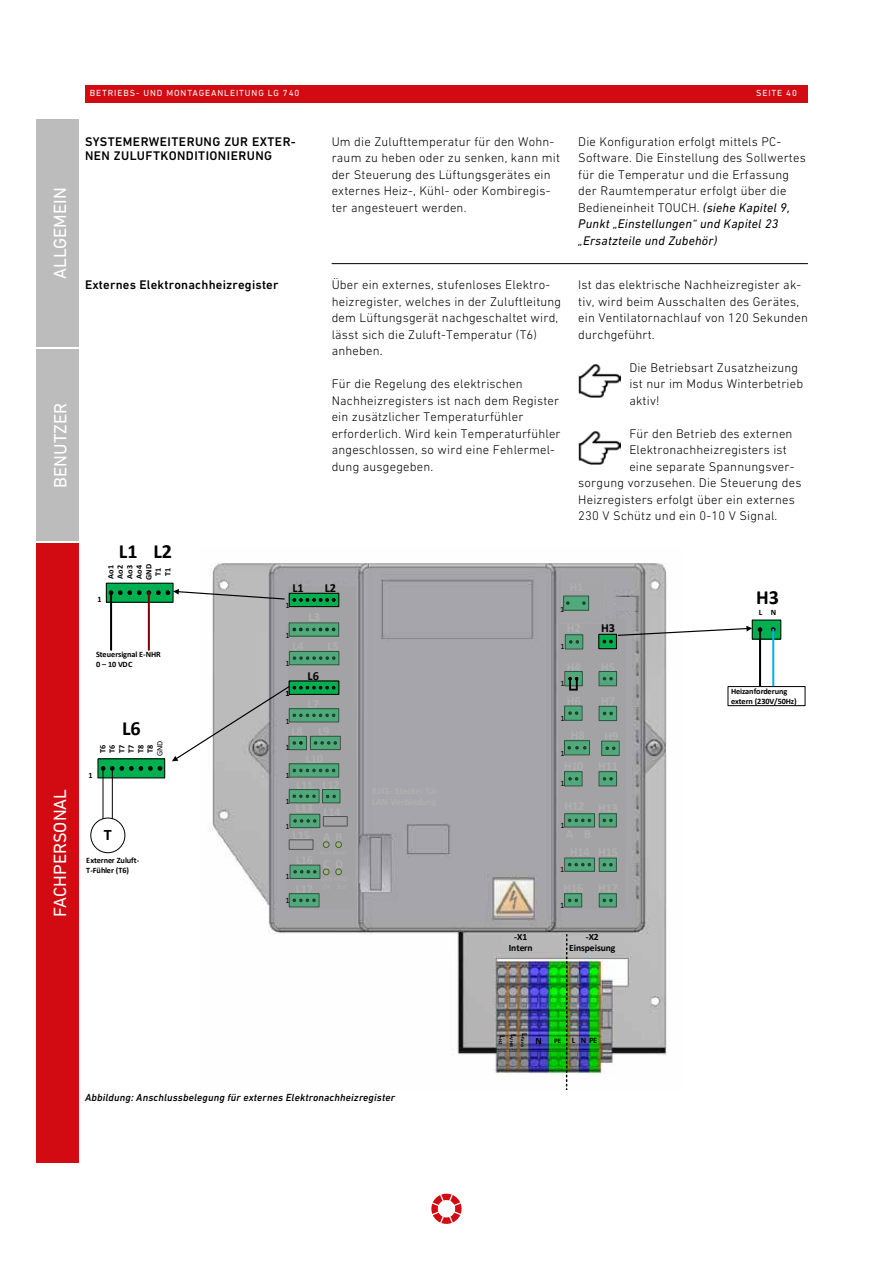
<style>
.page{position:relative;width:893px;height:1263px;background:#fff}
.page>*{position:absolute;margin:0;border:0;box-sizing:border-box;transform-origin:0 0}
.t1{font:700 20.1px "Calibri";color:#000}
.t2{font:18px "DIN Next LT Pro";color:#fff}
.t3{font:700 16.05px "Calibri";color:#000}
.t4{font:300 12.75px/16.5px "DIN Next LT Pro";letter-spacing:.015em;color:#000}
.t5{font:500 12.75px/14.2px "DIN Next LT Pro";letter-spacing:.035em;color:#000}
.t6{font:500 12.75px "DIN Next LT Pro";letter-spacing:.015em;color:#000}
.t7{font:700 12.3px "Calibri";letter-spacing:-.01em;color:#000}
.t8{font:italic 500 10.5px "DIN Next LT Pro";letter-spacing:.015em;color:#000}
.t9{font:700 9.6px/11.2px "Calibri";letter-spacing:-.015em;color:#000;text-align:center}
.t10{font:9px "DIN Next LT Pro";letter-spacing:.1em;color:#fff}
.t11{font:700 8.25px/9.4px "Calibri";letter-spacing:-.01em;color:#000}
.t12{font:8.25px "Calibri";color:#000}
.t13{font:700 6.9px "Calibri";color:#000}
.t14{font:700 5.1px "Calibri";letter-spacing:.015em;color:#000}
.s1{font-weight:400;font-style:italic}
</style>
<div class="page">
<div style="left:36px;top:349px;width:43px;height:192px;background:#bcbcbc"></div>
<div style="left:36px;top:119px;width:43px;height:228px;background:#bcbcbc"></div>
<div style="left:36px;top:543px;width:43px;height:619px;background:#d20a11"></div>
<div style="left:85px;top:85px;width:723px;height:17px;background:#d20a11"></div>
<svg style="left:431px;top:1194px;width:31px;height:30px"></svg>
<img style="left:578px;top:431px;width:43px;height:33px">
<img style="left:578px;top:364px;width:43px;height:34px">
<img style="left:210px;top:563px;width:457px;height:526px">
<img style="left:561px;top:576px;width:44px;height:42px">
<img style="left:616px;top:597px;width:19px;height:15px">
<svg style="left:566px;top:935px;width:1px;height:154px"></svg>
<div style="left:98px;top:759px;width:67px;height:19px;background:#00b050"></div>
<div style="left:91px;top:818px;width:34px;height:35px;border:1px solid #000;border-radius:50%"></div>
<div style="left:106px;top:583px;width:67px;height:19px;border:1px solid #000"></div>
<div style="left:752px;top:620px;width:29px;height:19px;background:#00b050"></div>
<div style="left:752px;top:620px;width:29px;height:19px;border:1px solid #000"></div>
<svg style="left:758px;top:627px;width:4px;height:5px"></svg>
<svg style="left:771px;top:627px;width:4px;height:5px"></svg>
<hr style="left:759px;top:630px;width:2px;height:57px;background:#000">
<hr style="left:772px;top:630px;width:2px;height:57px;background:#00b0f0">
<div style="left:728px;top:686px;width:77px;height:20px;border:1px solid #000"></div>
<svg style="left:557px;top:618px;width:195px;height:292px"></svg>
<div style="left:564px;top:596px;width:25px;height:14px;background:#52aa7c"></div>
<svg style="left:566px;top:601px;width:3px;height:4px"></svg>
<svg style="left:101px;top:585px;width:256px;height:325px"></svg>
<hr style="left:332px;top:263px;width:476px;height:1px;background:#000">
<h2 class="t2" style="left:50px;top:279px;width:93px;rotate:-90deg">ALLGEMEIN</h2>
<h2 class="t2" style="left:50px;top:487px;width:86px;rotate:-90deg">BENUTZER</h2>
<h2 class="t2" style="left:50px;top:916px;width:129px;rotate:-90deg">FACHPERSONAL</h2>
<p class="t10" style="left:90px;top:88px;width:211px">BETRIEBS- UND MONTAGEANLEITUNG LG 740</p>
<p class="t10" style="left:756px;top:88px;width:42px">SEITE 40</p>
<p class="t5" style="left:85px;top:134px;width:212px">SYSTEMERWEITERUNG ZUR EXTER-<br>NEN ZULUFTKONDITIONIERUNG</p>
<p class="t6" style="left:85px;top:278px;width:195px">Externes Elektronachheizregister</p>
<h1 class="t1" style="left:119px;top:537px;width:55px">L1 L2</h1>
<p class="t11" style="left:163px;top:576px;width:10px;rotate:-90deg">T1</p>
<p class="t11" style="left:106px;top:580px;width:17px;rotate:-90deg">Ao1<br>Ao2<br>Ao3<br>Ao4<br>GND</p>
<p class="t11" style="left:153px;top:576px;width:10px;rotate:-90deg">T1</p>
<p class="t4" style="left:332px;top:133px;width:230px">Um die Zulufttemperatur für den Wohn&shy;raum zu heben oder zu senken, kann mit der Steuerung des Lüftungsgerätes ein externes Heiz-, Kühl- oder Kombiregis&shy;ter angesteuert werden.</p>
<p class="t4" style="left:578px;top:133px;width:229px">Die Konfiguration erfolgt mittels PC-Software. Die Einstellung des Sollwertes für die Temperatur und die Erfassung der Raumtemperatur erfolgt über die Bedieneinheit TOUCH. <span class="s1">(siehe Kapitel 9, Punkt „Einstellungen“ und Kapitel 23 „Ersatzteile und Zubehör)</span></p>
<p class="t4" style="left:332px;top:277px;width:231px">Über ein externes, stufenloses Elektro&shy;heizregister, welches in der Zuluftleitung dem Lüftungsgerät nachgeschaltet wird, lässt sich die Zuluft-Temperatur (T6) anheben.</p>
<p class="t4" style="left:332px;top:376px;width:231px">Für die Regelung des elektrischen Nachheizregisters ist nach dem Register ein zusätzlicher Temperaturfühler erforderlich. Wird kein Temperaturfühler angeschlossen, so wird eine Fehlermel&shy;dung ausgegeben.</p>
<p class="t4" style="left:578px;top:277px;width:231px">Ist das elektrische Nachheizregister ak&shy;tiv, wird beim Ausschalten des Gerätes, ein Ventilatornachlauf von 120 Sekunden durchgeführt.</p>
<p class="t4" style="left:629px;top:359px;width:175px">Die Betriebsart Zusatzheizung ist nur im Modus Winterbetrieb aktiv!</p>
<p class="t4" style="left:629px;top:425px;width:165px">Für den Betrieb des externen</p>
<p class="t4" style="left:629px;top:442px;width:159px">Elektronachheizregisters ist</p>
<p class="t4" style="left:629px;top:458px;width:167px">eine separate Spannungsver-</p>
<p class="t4" style="left:578px;top:475px;width:225px">sorgung vorzusehen. Die Steuerung des</p>
<p class="t4" style="left:578px;top:491px;width:218px">Heizregisters erfolgt über ein externes</p>
<p class="t4" style="left:578px;top:508px;width:201px">230 V Schütz und ein 0-10 V Signal.</p>
<p class="t11" style="left:98px;top:594px;width:6px">1</p>
<p class="t11" style="left:96px;top:649px;width:66px">Steuersignal E-NHR<br>0 – 10 VDC</p>
<h1 class="t1" style="left:122px;top:714px;width:20px">L6</h1>
<p class="t11" style="left:98px;top:753px;width:10px;text-align:justify;rotate:-90deg">T6<br>T6<br>T7<br>T7<br>T8</p>
<p class="t12" style="left:154px;top:756px;width:17px;rotate:-90deg">GND</p>
<p class="t11" style="left:145px;top:753px;width:10px;rotate:-90deg">T8</p>
<p class="t11" style="left:89px;top:770px;width:6px">1</p>
<p class="t3" style="left:104px;top:824px;width:9px">T</p>
<p class="t11" style="left:86px;top:855px;width:54px">Externer Zuluft-<br>T-Fühler (T6)</p>
<p class="t7" style="left:292px;top:579px;width:13px">L1</p>
<p class="t12" style="left:285px;top:600px;width:6px">1</p>
<p class="t12" style="left:285px;top:629px;width:6px">1</p>
<p class="t12" style="left:285px;top:658px;width:6px">1</p>
<p class="t7" style="left:325px;top:579px;width:13px">L2</p>
<p class="t12" style="left:285px;top:687px;width:6px">1</p>
<p class="t12" style="left:285px;top:715px;width:6px">1</p>
<p class="t12" style="left:285px;top:742px;width:6px">1</p>
<p class="t12" style="left:285px;top:770px;width:6px">1</p>
<p class="t12" style="left:285px;top:795px;width:6px">1</p>
<p class="t12" style="left:285px;top:820px;width:6px">1</p>
<p class="t12" style="left:285px;top:871px;width:6px">1</p>
<p class="t12" style="left:285px;top:894px;width:6px">1</p>
<p class="t7" style="left:308px;top:667px;width:13px">L6</p>
<p class="t9" style="left:509px;top:931px;width:25px">-X1<br>Intern</p>
<p class="t12" style="left:560px;top:603px;width:6px">1</p>
<p class="t12" style="left:560px;top:640px;width:6px">1</p>
<p class="t12" style="left:560px;top:677px;width:6px">1</p>
<p class="t12" style="left:560px;top:713px;width:6px">1</p>
<p class="t12" style="left:560px;top:747px;width:6px">1</p>
<p class="t12" style="left:560px;top:778px;width:6px">1</p>
<p class="t12" style="left:560px;top:819px;width:6px">1</p>
<p class="t12" style="left:560px;top:863px;width:6px">1</p>
<p class="t12" style="left:560px;top:899px;width:6px">1</p>
<p class="t7" style="left:601px;top:619px;width:15px">H3</p>
<p class="t9" style="left:569px;top:931px;width:48px">-X2<br>Einspeisung</p>
<h1 class="t1" style="left:756px;top:583px;width:24px">H3</h1>
<p class="t11" style="left:759px;top:607px;width:19px">L N</p>
<p class="t11" style="left:731px;top:686px;width:67px">Heizanforderung extern (230V/50Hz)</p>
<p class="t8" style="left:85px;top:1092px;width:311px">Abbildung: Anschlussbelegung für externes Elektronachheizregister</p>
<p class="t14" style="left:504px;top:1035px;width:11px;rotate:90deg"><sup>L</sup>H2</p>
<p class="t14" style="left:515px;top:1034px;width:14px;rotate:90deg"><sup>L</sup>VHR</p>
<p class="t14" style="left:526px;top:1033px;width:15px;rotate:90deg"><sup>L</sup>Fans</p>
<p class="t9" style="left:535px;top:1035px;width:8px">N</p>
<p class="t13" style="left:554px;top:1035px;width:9px">PE</p>
<p class="t11" style="left:572px;top:1035px;width:27px">L NPE</p>
</div>
